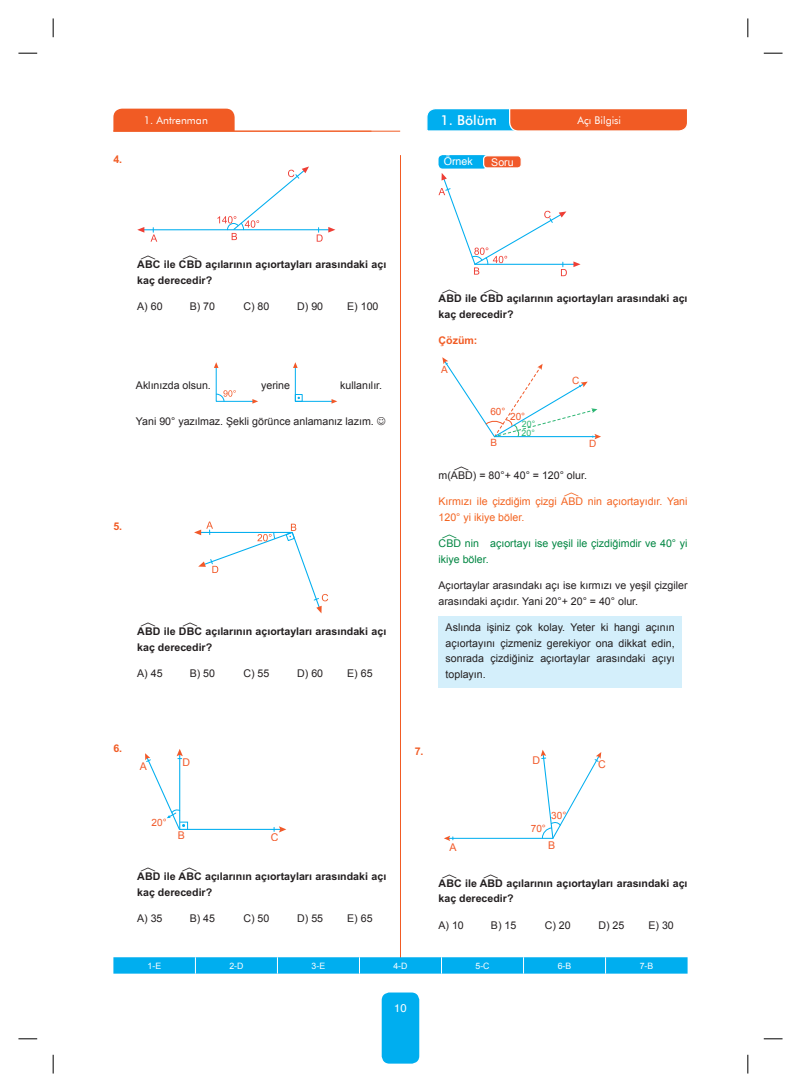
<style>
.page{position:relative;width:801px;height:1092px;background:#fff}
.page>*{position:absolute;margin:0;border:0;box-sizing:border-box;transform-origin:0 0}
.t1{font:500 13.75px "Futura BT";color:#fff}
.t2{font:11.25px "Helvetica";color:#fff}
.t3{font:10.62px/15.6px "Arial";color:#231f20}
.t4{font:700 10.62px/15.6px "Arial";color:#231f20}
.t5{font:10.62px/15.6px "Arial";color:#f36421}
.t6{font:10.62px/15.6px "Arial";color:#008642}
.t7{font:10.62px "Futura BT";color:#fff}
.t8{font:700 10.62px "Arial";color:#f15b24}
.t9{font:10.62px "Arial";color:#f15929}
.t10{font:10.62px "Helvetica";color:#fff}
.t11{font:10.62px "Arial";color:#fff}
.t12{font:10px "Arial";color:#f15929}
.t13{font:8.75px "Arial";color:#fff}
.t14{font:8.75px "Arial";color:#2bb572}
.s1{font-family:"m Helvetica";font-weight:400}
.s2{font-family:"m Helvetica"}
</style>
<div class="page">
<div style="left:382px;top:992px;width:37px;height:71px;background:#00aeef;border-radius:8px"></div>
<hr style="left:400px;top:155px;width:1px;height:816px;background:#f15b24">
<hr style="left:113px;top:131px;width:287px;height:1px;background:#f15b24">
<svg style="left:427px;top:109px;width:260px;height:22px;background:#a97c6c"></svg>
<div style="left:113px;top:109px;width:122px;height:22px;background:#f15b24"></div>
<hr style="left:144px;top:229px;width:89px;height:1px;background:#00aeef">
<svg style="left:137px;top:227px;width:7px;height:6px"></svg>
<svg style="left:151px;top:227px;width:6px;height:15px"></svg>
<svg style="left:217px;top:166px;width:118px;height:76px"></svg>
<svg style="left:214px;top:362px;width:44px;height:41px"></svg>
<svg style="left:293px;top:362px;width:44px;height:41px"></svg>
<svg style="left:194px;top:521px;width:134px;height:92px"></svg>
<svg style="left:145px;top:749px;width:141px;height:83px"></svg>
<div style="left:438px;top:155px;width:49px;height:13px;background:#00aeef;border-radius:4px"></div>
<div style="left:484px;top:156px;width:37px;height:12px;background:#f15929;border-radius:4px"></div>
<div style="left:483px;top:155px;width:39px;height:13px;border:1px solid #fff;border-radius:4px"></div>
<hr style="left:475px;top:264px;width:99px;height:1px;background:#00aeef">
<svg style="left:573px;top:261px;width:7px;height:6px"></svg>
<svg style="left:438px;top:173px;width:129px;height:103px"></svg>
<svg style="left:442px;top:357px;width:159px;height:82px"></svg>
<div style="left:438px;top:616px;width:244px;height:71px;background:#d4effb"></div>
<svg style="left:444px;top:750px;width:157px;height:90px"></svg>
<svg style="left:113px;top:957px;width:574px;height:16px;background:#09b1ef"></svg>
<svg style="left:18px;top:52px;width:19px;height:2px"></svg>
<svg style="left:764px;top:52px;width:18px;height:2px"></svg>
<svg style="left:18px;top:1038px;width:19px;height:1px"></svg>
<svg style="left:764px;top:1038px;width:18px;height:1px"></svg>
<svg style="left:52px;top:18px;width:2px;height:19px"></svg>
<svg style="left:52px;top:1054px;width:2px;height:19px"></svg>
<svg style="left:747px;top:18px;width:1px;height:19px"></svg>
<svg style="left:747px;top:1054px;width:1px;height:19px"></svg>
<p class="t8" style="left:113px;top:152px;width:10px">4.</p>
<p class="t7" style="left:144px;top:114px;width:65px">1. Antrenman</p>
<p class="t1" style="left:440px;top:111px;width:58px">1. Bölüm</p>
<p class="t7" style="left:577px;top:114px;width:45px">Açı Bilgisi</p>
<p class="t10" style="left:444px;top:153px;width:30px">Örnek</p>
<p class="t11" style="left:491px;top:155px;width:24px">Soru</p>
<p class="t4" style="left:137px;top:256px;width:250px">A<span class="s1">£</span>BC ile C<span class="s1">£</span>BD açılarının açıortayları arasındaki açı kaç derecedir?</p>
<p class="t3" style="left:137px;top:298px;width:27px">A) 60</p>
<p class="t3" style="left:190px;top:298px;width:27px">B) 70</p>
<p class="t3" style="left:243px;top:298px;width:27px">C) 80</p>
<p class="t3" style="left:297px;top:298px;width:27px">D) 90</p>
<p class="t3" style="left:347px;top:298px;width:33px">E) 100</p>
<p class="t3" style="left:136px;top:377px;width:77px">Aklınızda olsun.</p>
<p class="t3" style="left:261px;top:377px;width:30px">yerine</p>
<p class="t3" style="left:340px;top:377px;width:43px">kullanılır.</p>
<p class="t3" style="left:136px;top:413px;width:239px">Yani 90° yazılmaz. Şekli görünce anlamanız lazım.</p>
<p class="t8" style="left:113px;top:518px;width:10px">5.</p>
<p class="t4" style="left:137px;top:623px;width:250px">A<span class="s1">£</span>BD ile D<span class="s1">£</span>BC açılarının açıortayları arasındaki açı kaç derecedir?</p>
<p class="t3" style="left:137px;top:665px;width:27px">A) 45</p>
<p class="t3" style="left:190px;top:665px;width:27px">B) 50</p>
<p class="t3" style="left:243px;top:665px;width:27px">C) 55</p>
<p class="t3" style="left:297px;top:665px;width:27px">D) 60</p>
<p class="t3" style="left:347px;top:665px;width:27px">E) 65</p>
<p class="t4" style="left:438px;top:291px;width:250px">A<span class="s1">£</span>BD ile C<span class="s1">£</span>BD açılarının açıortayları arasındaki açı kaç derecedir?</p>
<p class="t8" style="left:438px;top:333px;width:40px">Çözüm:</p>
<p class="t12" style="left:441px;top:363px;width:8px">A</p>
<p class="t12" style="left:490px;top:405px;width:17px">60°</p>
<p class="t12" style="left:510px;top:410px;width:17px">20°</p>
<p class="t14" style="left:522px;top:418px;width:15px">20°</p>
<p class="t14" style="left:522px;top:427px;width:15px">20°</p>
<p class="t12" style="left:572px;top:374px;width:9px">C</p>
<p class="t12" style="left:490px;top:436px;width:8px">B</p>
<p class="t12" style="left:589px;top:437px;width:9px">D</p>
<p class="t3" style="left:438px;top:467px;width:150px">m(A<span class="s2">£</span>BD) = 80°+ 40° = 120° olur.</p>
<p class="t5" style="left:438px;top:493px;width:250px">Kırmızı ile çizdiğim çizgi A<span class="s2">£</span>BD nin açıortayıdır. Yani<br>120° yi ikiye böler.</p>
<p class="t6" style="left:438px;top:535px;width:250px">C<span class="s2">£</span>BD nin açıortayı ise yeşil ile çizdiğimdir ve 40° yi ikiye böler.</p>
<p class="t3" style="left:438px;top:577px;width:250px">Açıortaylar arasındakı açı ise kırmızı ve yeşil çizgiler arasındaki açıdır. Yani 20°+ 20° = 40° olur.</p>
<p class="t3" style="left:445px;top:619px;width:230px;text-align:justify">Aslında işiniz çok kolay. Yeter ki hangi açının açıortayını çizmeniz gerekiyor ona dikkat edin, sonrada çizdiğiniz açıortaylar arasındaki açıyı toplayın.</p>
<p class="t8" style="left:113px;top:740px;width:10px">6.</p>
<p class="t9" style="left:140px;top:759px;width:9px">A</p>
<p class="t9" style="left:183px;top:755px;width:9px">D</p>
<p class="t8" style="left:415px;top:744px;width:10px">7.</p>
<p class="t9" style="left:532px;top:753px;width:9px">D</p>
<p class="t9" style="left:598px;top:757px;width:9px">C</p>
<p class="t12" style="left:152px;top:816px;width:17px">20°</p>
<p class="t9" style="left:178px;top:828px;width:9px">B</p>
<p class="t9" style="left:271px;top:829px;width:9px">C</p>
<p class="t4" style="left:137px;top:868px;width:250px">A<span class="s1">£</span>BD ile A<span class="s1">£</span>BC açılarının açıortayları arasındaki açı kaç derecedir?</p>
<p class="t3" style="left:137px;top:910px;width:27px">A) 35</p>
<p class="t3" style="left:190px;top:910px;width:27px">B) 45</p>
<p class="t3" style="left:243px;top:910px;width:27px">C) 50</p>
<p class="t3" style="left:297px;top:910px;width:27px">D) 55</p>
<p class="t3" style="left:347px;top:910px;width:27px">E) 65</p>
<p class="t12" style="left:551px;top:808px;width:17px">30°</p>
<p class="t9" style="left:450px;top:840px;width:9px">A</p>
<p class="t12" style="left:531px;top:821px;width:17px">70°</p>
<p class="t9" style="left:548px;top:838px;width:9px">B</p>
<p class="t4" style="left:438px;top:875px;width:250px">A<span class="s1">£</span>BC ile A<span class="s1">£</span>BD açılarının açıortayları arasındaki açı kaç derecedir?</p>
<p class="t3" style="left:438px;top:917px;width:27px">A) 10</p>
<p class="t3" style="left:491px;top:917px;width:27px">B) 15</p>
<p class="t3" style="left:545px;top:917px;width:27px">C) 20</p>
<p class="t3" style="left:598px;top:917px;width:27px">D) 25</p>
<p class="t3" style="left:648px;top:917px;width:27px">E) 30</p>
<p class="t13" style="left:148px;top:959px;width:15px">1-E</p>
<p class="t13" style="left:229px;top:959px;width:16px">2-D</p>
<p class="t13" style="left:312px;top:959px;width:15px">3-E</p>
<p class="t13" style="left:393px;top:959px;width:16px">4-D</p>
<p class="t13" style="left:475px;top:959px;width:16px">5-C</p>
<p class="t13" style="left:558px;top:959px;width:15px">6-B</p>
<p class="t13" style="left:640px;top:959px;width:15px">7-B</p>
<p class="t2" style="left:394px;top:999px;width:14px">10</p>
</div>
